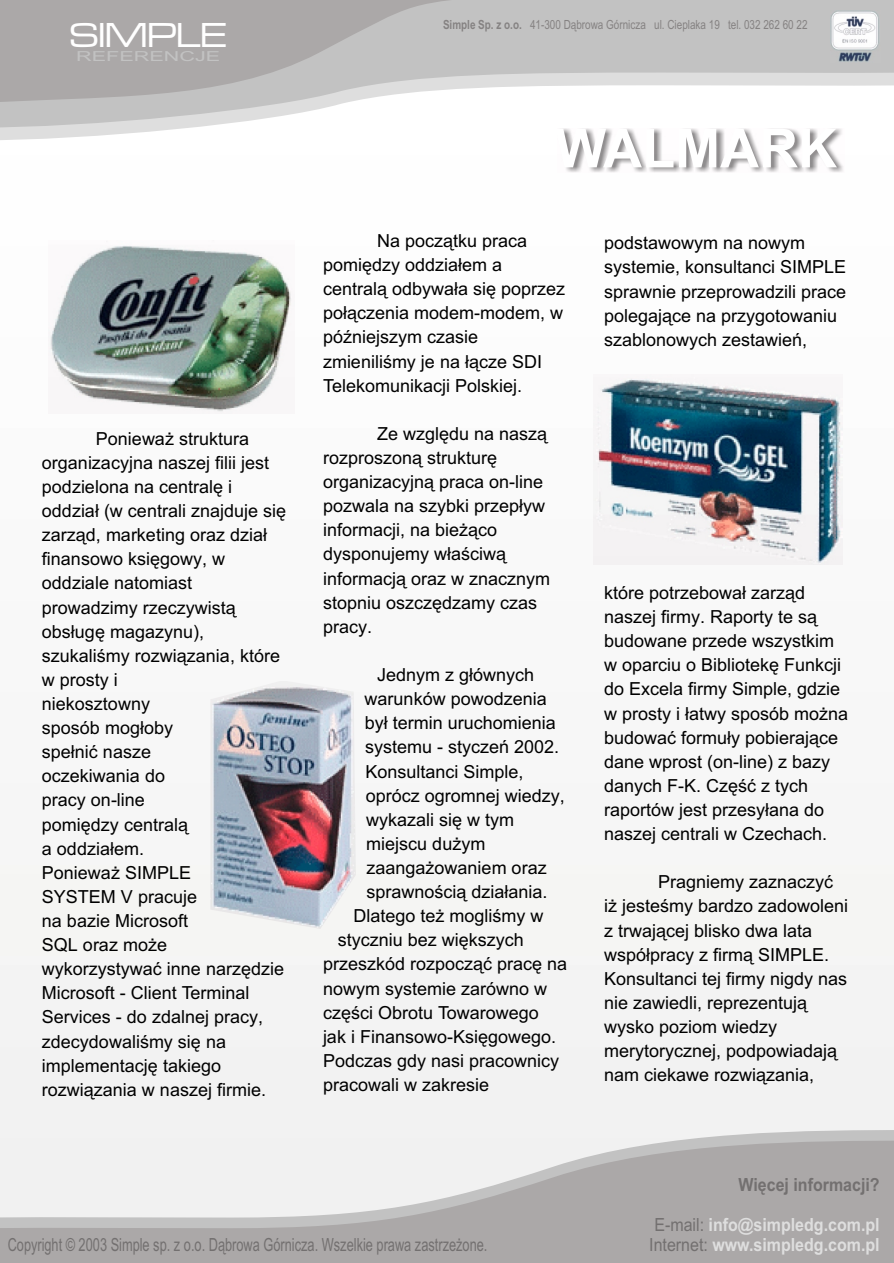
<style>
.page{position:relative;width:894px;height:1263px;background:#fff}
.page>*{position:absolute;margin:0;border:0;box-sizing:border-box;transform-origin:0 0}
.t1{font:700 54px "Arial CE";color:#fff}
.t2{font:36px "Microgramma D Med Ext";color:#fff}
.t3{font:18.15px "Arial CE";color:#737070;scale:.71 1}
.t4{font:700 18.15px/20.2px "Arial CE";color:#dedede;scale:.88 1}
.t5{font:700 18.15px "Arial CE";color:#737070;scale:.88 1}
.t6{font:18px/24.2px "Arial CE";color:#000}
.t7{font:13.8px "Arial CE";color:#c2c2c2;scale:1.57 1}
.t8{font:12.6px "Arial CE";color:#858282;scale:.79 1}
.s1{font-weight:700}
.s2{font-size:18px}
.s3{font-weight:400;color:#737070}
</style>
<div class="page">
<div style="left:0;top:410px;width:894px;height:720px;background:#f6f6f6"></div>
<svg style="left:0;top:128px;width:840px;height:12px"></svg>
<svg style="left:0;top:0;width:894px;height:128px"></svg>
<svg style="left:0;top:1130px;width:894px;height:11px;fill:#f2f2f2"></svg>
<svg style="left:0;top:1141px;width:894px;height:122px;fill:#aba8a8"></svg>
<img style="left:557px;top:129px;width:286px;height:44px">
<img style="left:831px;top:11px;width:50px;height:52px">
<svg style="left:0;top:0;width:521px;height:104px;background:#b8b6b6"></svg>
<img style="left:210px;top:681px;width:146px;height:248px">
<img style="left:48px;top:246px;width:246px;height:168px">
<img style="left:593px;top:378px;width:249px;height:186px">
<h2 class="t2" style="left:70px;top:19px;width:158px">SIMPLE</h2>
<p class="t7" style="left:76px;top:50px;width:93px">REFERENCJE</p>
<p class="t8" style="left:443px;top:20px;width:463px"><span class="s1">Simple Sp. z o.o.</span> 41-300 D¹browa Górnicza ul. Cieplaka 19 tel. 032 262 60 22</p>
<h1 class="t1" style="left:555px;top:128px;width:283px">WALMARK</h1>
<p class="t6" style="left:377px;top:230px;width:152px">Na pocz¹tku praca</p>
<p class="t6" style="left:604px;top:233px;width:203px">podstawowym na nowym</p>
<p class="t6" style="left:323px;top:254px;width:181px">pomiêdzy oddzia³em a</p>
<p class="t6" style="left:604px;top:257px;width:244px">systemie, konsultanci SIMPLE</p>
<p class="t6" style="left:323px;top:278px;width:244px">central¹ odbywa³a siê poprzez</p>
<p class="t6" style="left:604px;top:281px;width:244px">sprawnie przeprowadzili prace</p>
<p class="t6" style="left:323px;top:303px;width:242px">po³¹czenia modem-modem, w</p>
<p class="t6" style="left:604px;top:305px;width:235px">polegaj¹ce na przygotowaniu</p>
<p class="t6" style="left:323px;top:327px;width:157px">póŸniejszym czasie</p>
<p class="t6" style="left:604px;top:329px;width:205px">szablonowych zestawieñ,</p>
<p class="t6" style="left:323px;top:351px;width:221px">zmieniliœmy je na ³¹cze SDI<br>Telekomunikacji Polskiej.</p>
<p class="t6" style="left:96px;top:428px;width:155px">Poniewa¿ struktura</p>
<p class="t6" style="left:377px;top:423px;width:172px">Ze wzglêdu na nasz¹</p>
<p class="t6" style="left:42px;top:452px;width:229px">organizacyjna naszej filii jest</p>
<p class="t6" style="left:323px;top:447px;width:176px">rozproszon¹ strukturê</p>
<p class="t6" style="left:42px;top:476px;width:192px">podzielona na centralê i</p>
<p class="t6" style="left:323px;top:471px;width:222px">organizacyjn¹ praca on-line</p>
<p class="t6" style="left:42px;top:500px;width:246px">oddzia³ (w centrali znajduje siê</p>
<p class="t6" style="left:323px;top:496px;width:224px">pozwala na szybki przep³yw informacji, na bie¿¹co</p>
<p class="t6" style="left:42px;top:524px;width:227px">zarz¹d, marketing oraz dzia³</p>
<p class="t6" style="left:42px;top:549px;width:185px">finansowo ksiêgowy, w oddziale natomiast</p>
<p class="t6" style="left:323px;top:544px;width:185px">dysponujemy w³aœciw¹</p>
<p class="t6" style="left:323px;top:568px;width:229px">informacj¹ oraz w znacznym</p>
<p class="t6" style="left:42px;top:597px;width:196px">prowadzimy rzeczywist¹</p>
<p class="t6" style="left:323px;top:592px;width:216px">stopniu oszczêdzamy czas</p>
<p class="t6" style="left:42px;top:621px;width:164px">obs³ugê magazynu),</p>
<p class="t6" style="left:323px;top:616px;width:51px">pracy.</p>
<p class="t6" style="left:42px;top:645px;width:240px">szukaliœmy rozwi¹zania, które</p>
<p class="t6" style="left:42px;top:669px;width:78px">w prosty i</p>
<p class="t6" style="left:377px;top:664px;width:159px">Jednym z g³ównych</p>
<p class="t6" style="left:42px;top:693px;width:110px">niekosztowny</p>
<p class="t6" style="left:365px;top:688px;width:184px">warunków powodzenia</p>
<p class="t6" style="left:42px;top:717px;width:133px">sposób mog³oby</p>
<p class="t6" style="left:42px;top:741px;width:111px">spe³niæ nasze</p>
<p class="t6" style="left:365px;top:713px;width:193px">by³ termin uruchomienia</p>
<p class="t6" style="left:365px;top:737px;width:196px">systemu - styczeñ 2002.</p>
<p class="t6" style="left:42px;top:766px;width:125px">oczekiwania do</p>
<p class="t6" style="left:365px;top:761px;width:160px">Konsultanci Simple,</p>
<p class="t6" style="left:42px;top:790px;width:105px">pracy on-line</p>
<p class="t6" style="left:366px;top:785px;width:201px">oprócz ogromnej wiedzy,</p>
<p class="t6" style="left:42px;top:814px;width:148px">pomiêdzy central¹</p>
<p class="t6" style="left:366px;top:809px;width:150px">wykazali siê w tym</p>
<p class="t6" style="left:42px;top:838px;width:104px">a oddzia³em.</p>
<p class="t6" style="left:366px;top:833px;width:121px">miejscu du¿ym</p>
<p class="t6" style="left:42px;top:862px;width:151px">Poniewa¿ SIMPLE</p>
<p class="t6" style="left:367px;top:857px;width:182px">zaanga¿owaniem oraz</p>
<p class="t6" style="left:42px;top:886px;width:157px">SYSTEM V pracuje</p>
<p class="t6" style="left:367px;top:881px;width:183px">sprawnoœci¹ dzia³ania.</p>
<p class="t6" style="left:42px;top:910px;width:148px">na bazie Microsoft</p>
<p class="t6" style="left:354px;top:905px;width:192px">Dlatego te¿ mogliœmy w</p>
<p class="t6" style="left:42px;top:934px;width:127px">SQL oraz mo¿e</p>
<p class="t6" style="left:338px;top:930px;width:188px">styczniu bez wiêkszych</p>
<p class="t6" style="left:42px;top:959px;width:244px">wykorzystywaæ inne narzêdzie</p>
<p class="t6" style="left:323px;top:954px;width:246px">przeszkód rozpocz¹æ pracê na</p>
<p class="t6" style="left:42px;top:983px;width:209px">Microsoft - Client Terminal</p>
<p class="t6" style="left:323px;top:978px;width:226px">nowym systemie zarówno w</p>
<p class="t6" style="left:42px;top:1007px;width:223px">Services - do zdalnej pracy,</p>
<p class="t6" style="left:323px;top:1002px;width:217px">czêœci Obrotu Towarowego</p>
<p class="t6" style="left:42px;top:1031px;width:186px">zdecydowaliœmy siê na</p>
<p class="t6" style="left:323px;top:1026px;width:235px">jak i Finansowo-Ksiêgowego.</p>
<p class="t6" style="left:42px;top:1055px;width:181px">implementacjê takiego</p>
<p class="t6" style="left:323px;top:1050px;width:238px">Podczas gdy nasi pracownicy</p>
<p class="t6" style="left:42px;top:1079px;width:226px">rozwi¹zania w naszej firmie.</p>
<p class="t6" style="left:323px;top:1074px;width:168px">pracowali w zakresie</p>
<p class="t3" style="left:8px;top:1238px;width:677px"><span class="s2">Copyright ©</span> 2003 Simple sp. z o.o. D¹browa Górnicza. Wszelkie prawa zastrze¿one.</p>
<p class="t6" style="left:604px;top:582px;width:203px">które potrzebowa³ zarz¹d</p>
<p class="t6" style="left:604px;top:606px;width:215px">naszej firmy. Raporty te s¹</p>
<p class="t6" style="left:604px;top:630px;width:232px">budowane przede wszystkim</p>
<p class="t6" style="left:604px;top:655px;width:239px">w oparciu o Bibliotekê Funkcji</p>
<p class="t6" style="left:604px;top:679px;width:238px">do Excela firmy Simple, gdzie</p>
<p class="t6" style="left:604px;top:703px;width:246px">w prosty i ³atwy sposób mo¿na</p>
<p class="t6" style="left:604px;top:727px;width:236px">budowaæ formu³y pobieraj¹ce</p>
<p class="t6" style="left:604px;top:751px;width:228px">dane wprost (on-line) z bazy</p>
<p class="t6" style="left:604px;top:775px;width:206px">danych F-K. Czêœæ z tych</p>
<p class="t6" style="left:604px;top:799px;width:222px">raportów jest przesy³ana do</p>
<p class="t6" style="left:604px;top:823px;width:225px">naszej centrali w Czechach.</p>
<p class="t6" style="left:658px;top:872px;width:177px">Pragniemy zaznaczyæ</p>
<p class="t6" style="left:604px;top:896px;width:246px">i¿ jesteœmy bardzo zadowoleni</p>
<p class="t6" style="left:604px;top:920px;width:210px">z trwaj¹cej blisko dwa lata</p>
<p class="t6" style="left:604px;top:944px;width:227px">wspó³pracy z firm¹ SIMPLE.</p>
<p class="t6" style="left:604px;top:968px;width:245px">Konsultanci tej firmy nigdy nas</p>
<p class="t6" style="left:604px;top:992px;width:205px">nie zawiedli, reprezentuj¹</p>
<p class="t6" style="left:604px;top:1016px;width:175px">wysko poziom wiedzy</p>
<p class="t6" style="left:604px;top:1040px;width:235px">merytorycznej, podpowiadaj¹</p>
<p class="t6" style="left:604px;top:1065px;width:212px">nam ciekawe rozwi¹zania,</p>
<p class="t5" style="left:739px;top:1177px;width:162px">Wiêcej informacji?</p>
<p class="t4" style="left:649px;top:1216px;width:263px"><span class="s3">E-mail:</span> info@simpledg.com.pl<br><span class="s3">Internet:</span> www.simpledg.com.pl</p>
</div>
